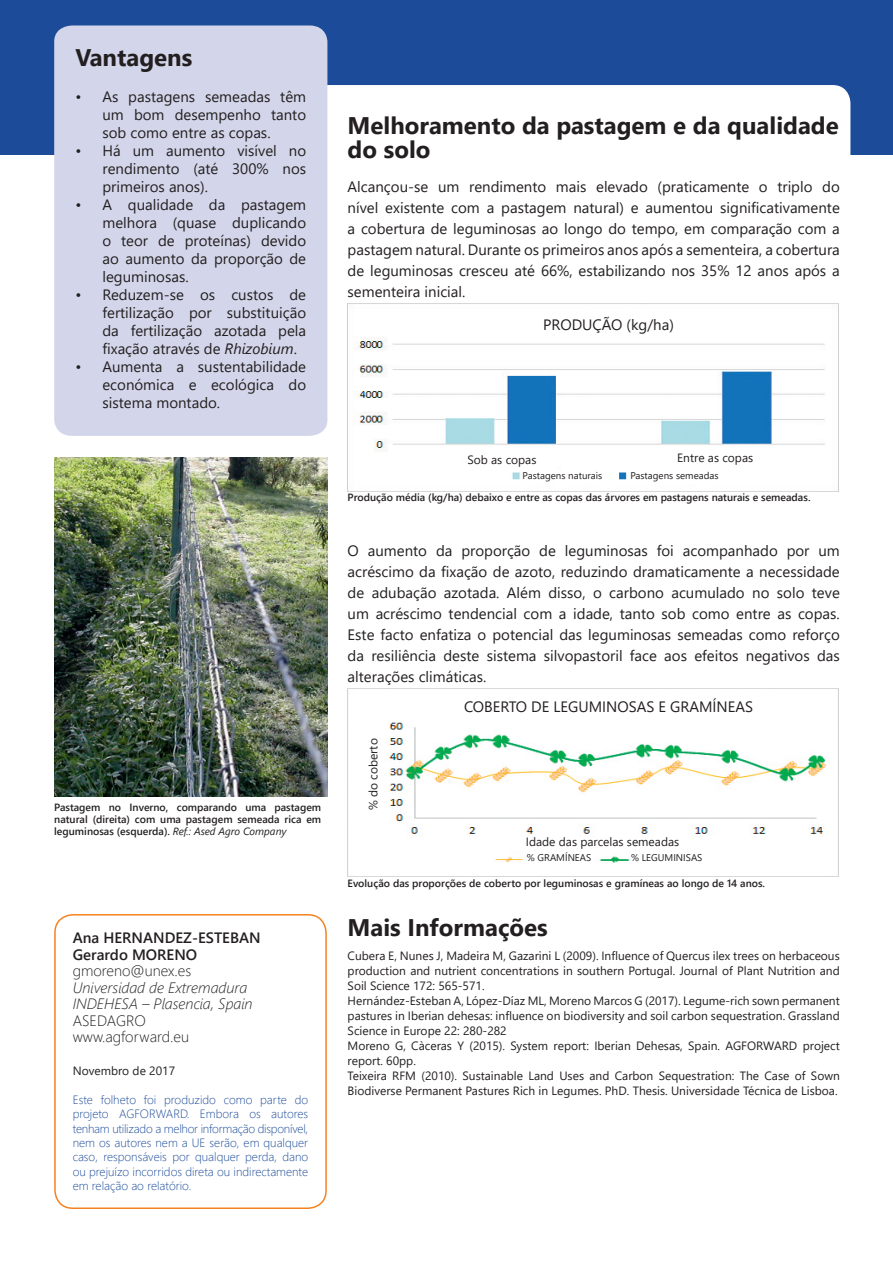
<style>
.page{position:relative;width:893px;height:1263px;background:#fff}
.page>*{position:absolute;margin:0;border:0;box-sizing:border-box;transform-origin:0 0}
.t1{font:700 24px/24px "Segoe UI";color:#231f20}
.t2{font:15px/18px "Segoe UI";color:#231f20;text-align:justify}
.t3{font:italic 300 15px/16.5px "Segoe UI";color:#231f20}
.t4{font:300 15px/16.5px "Segoe UI";color:#231f20}
.t5{font:600 15px/16.5px "Segoe UI";color:#231f20}
.t6{font:12px/15px "Segoe UI";color:#231f20}
.t7{font:300 12px/14.4px "Segoe UI";color:#1c4b99;text-align:justify}
.t8{font:600 10.5px/12px "Segoe UI";color:#231f20;text-align:justify}
.t9{font:9.75px "Segoe UI";color:#231f20}
.s1{font-style:italic}
.s2{font-weight:400;font-style:italic}
</style>
<div class="page">
<div style="left:0;top:0;width:893px;height:154px;background:#1c4b99"></div>
<div style="left:54px;top:914px;width:273px;height:295px;border:2px solid #f58220;border-radius:18px"></div>
<img style="left:54px;top:457px;width:273px;height:340px">
<div style="left:270px;top:85px;width:580px;height:137px;background:#fff;border-radius:18px"></div>
<img style="left:348px;top:304px;width:491px;height:187px">
<img style="left:348px;top:688px;width:491px;height:188px">
<div style="left:54px;top:25px;width:273px;height:411px;background:#d3d6ea"></div>
<h1 class="t1" style="left:75px;top:45px;width:118px">Vantagens</h1>
<p class="t2" style="left:102px;top:86px;width:205px;text-indent:-27px">• As pastagens semeadas têm um bom desempenho tanto sob como entre as copas.</p>
<p class="t2" style="left:102px;top:140px;width:205px;text-indent:-27px">• Há um aumento visível no rendimento (até 300% nos primeiros anos).</p>
<p class="t2" style="left:102px;top:194px;width:205px;text-indent:-27px">• A qualidade da pastagem melhora (quase duplicando o teor de proteínas) devido ao aumento da proporção de leguminosas.</p>
<p class="t2" style="left:102px;top:284px;width:205px;text-indent:-27px">• Reduzem-se os custos de fertilização por substituição da fertilização azotada pela fixação através de <span class="s1">Rhizobium</span>.</p>
<p class="t2" style="left:102px;top:356px;width:205px;text-indent:-27px">• Aumenta a sustentabilidade económica e ecológica do sistema montado.</p>
<p class="t8" style="left:54px;top:801px;width:269px">Pastagem no Inverno, comparando uma pastagem natural (direita) com uma pastagem semeada rica em leguminosas (esquerda). <span class="s2">Ref.: Ased Agro Company</span></p>
<p class="t5" style="left:73px;top:930px;width:189px">Ana HERNANDEZ-ESTEBAN<br>Gerardo MORENO</p>
<p class="t4" style="left:73px;top:962px;width:120px">gmoreno@unex.es</p>
<p class="t3" style="left:73px;top:979px;width:181px">Universidad de Extremadura<br>INDEHESA – Plasencia, Spain</p>
<p class="t4" style="left:73px;top:1012px;width:118px">ASEDAGRO www.agforward.eu</p>
<p class="t6" style="left:73px;top:1062px;width:104px">Novembro de 2017</p>
<p class="t7" style="left:73px;top:1092px;width:237px">Este folheto foi produzido como parte do projeto AGFORWARD. Embora os autores tenham utilizado a melhor informação disponível, nem os autores nem a UE serão, em qualquer caso, responsáveis por qualquer perda, dano ou prejuízo incorridos direta ou indirectamente em relação ao relatório.</p>
<h1 class="t1" style="left:348px;top:114px;width:493px">Melhoramento da pastagem e da qualidade do solo</h1>
<p class="t2" style="left:348px;top:175px;width:494px;line-height:21px">Alcançou-se um rendimento mais elevado (praticamente o triplo do nível existente com a pastagem natural) e aumentou significativamente a cobertura de leguminosas ao longo do tempo, em comparação com a pastagem natural. Durante os primeiros anos após a sementeira, a cobertura de leguminosas cresceu até 66%, estabilizando nos 35% 12 anos após a sementeira inicial.</p>
<p class="t2" style="left:543px;top:314px;width:132px">PRODUÇÃO (kg/ha)</p>
<p class="t6" style="left:467px;top:451px;width:71px">Sob as copas</p>
<p class="t6" style="left:677px;top:449px;width:77px">Entre as copas</p>
<p class="t9" style="left:523px;top:467px;width:81px">Pastagens naturais</p>
<p class="t9" style="left:630px;top:467px;width:90px">Pastagens semeadas</p>
<p class="t8" style="left:348px;top:491px;width:464px">Produção média (kg/ha) debaixo e entre as copas das árvores em pastagens naturais e semeadas.</p>
<p class="t2" style="left:348px;top:538px;width:494px;line-height:21px">O aumento da proporção de leguminosas foi acompanhado por um acréscimo da fixação de azoto, reduzindo dramaticamente a necessidade de adubação azotada. Além disso, o carbono acumulado no solo teve um acréscimo tendencial com a idade, tanto sob como entre as copas.<br>Este facto enfatiza o potencial das leguminosas semeadas como reforço da resiliência deste sistema silvopastoril face aos efeitos negativos das alterações climáticas.</p>
<p class="t6" style="left:365px;top:810px;width:73px;rotate:-90deg">% do coberto</p>
<p class="t2" style="left:464px;top:696px;width:290px">COBERTO DE LEGUMINOSAS E GRAMÍNEAS</p>
<p class="t6" style="left:526px;top:833px;width:155px">Idade das parcelas semeadas</p>
<p class="t9" style="left:527px;top:850px;width:66px">% GRAMÍNEAS</p>
<p class="t9" style="left:631px;top:850px;width:73px">% LEGUMINISAS</p>
<p class="t8" style="left:348px;top:877px;width:419px">Evolução das proporções de coberto por leguminosas e gramíneas ao longo de 14 anos.</p>
<h1 class="t1" style="left:348px;top:915px;width:202px">Mais Informações</h1>
<p class="t6" style="left:348px;top:946px;width:494px">Cubera E, Nunes J, Madeira M, Gazarini L (2009). Influence of Quercus ilex trees on herbaceous production and nutrient concentrations in southern Portugal. Journal of Plant Nutrition and Soil Science 172: 565-571.<br>Hernández-Esteban A, López-Díaz ML, Moreno Marcos G (2017). Legume-rich sown permanent pastures in Iberian dehesas: influence on biodiversity and soil carbon sequestration. Grassland Science in Europe 22: 280-282<br>Moreno G, Càceras Y (2015). System report: Iberian Dehesas, Spain. AGFORWARD project report. 60pp.<br>Teixeira RFM (2010). Sustainable Land Uses and Carbon Sequestration: The Case of Sown Biodiverse Permanent Pastures Rich in Legumes. PhD. Thesis. Universidade Técnica de Lisboa.</p>
</div>
